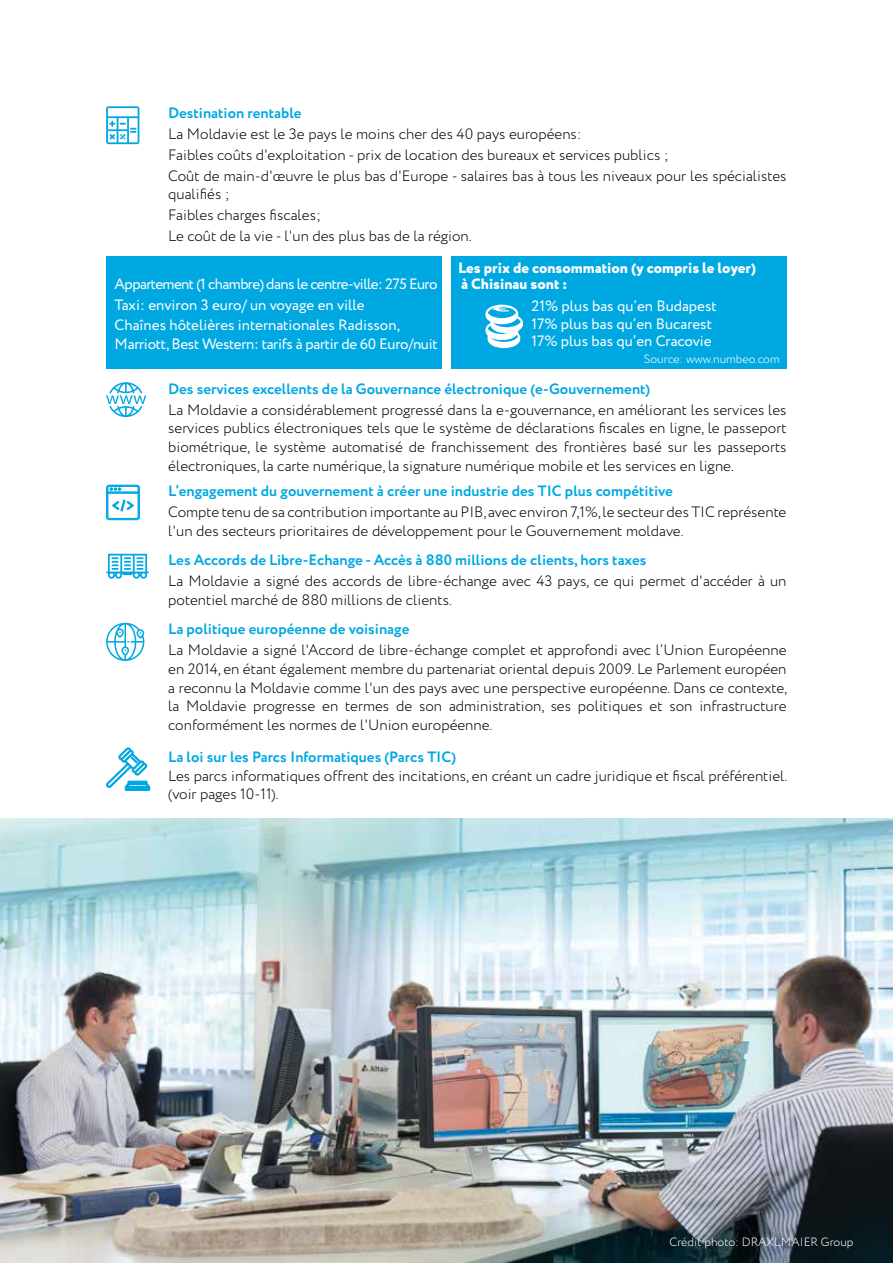
<style>
.page{position:relative;width:893px;height:1263px;background:#fff}
.page>*{position:absolute;margin:0;border:0;box-sizing:border-box;transform-origin:0 0}
.t1{font:300 15px/18.8px "Circe";color:#000}
.t2{font:700 15px "Circe";color:#00a8e2}
.t3{font:15px/17.9px "Circe";color:#fff}
.t4{font:800 15px/16.5px "Circe";color:#fff}
.t5{font:15px "Circe";letter-spacing:-.02em;color:#fff}
.t6{font:300 12px "Circe";color:#fff}
</style>
<div class="page">
<img style="left:0;top:819px;width:893px;height:444px">
<svg style="left:106px;top:106px;width:33px;height:38px"></svg>
<div style="left:451px;top:256px;width:335px;height:113px;background:#00a8e2"></div>
<svg style="left:485px;top:305px;width:38px;height:43px"></svg>
<div style="left:106px;top:256px;width:336px;height:113px;background:#00a8e2"></div>
<svg style="left:106px;top:554px;width:43px;height:25px"></svg>
<svg style="left:106px;top:623px;width:38px;height:38px"></svg>
<svg style="left:106px;top:382px;width:40px;height:35px"></svg>
<svg style="left:106px;top:484px;width:34px;height:36px"></svg>
<svg style="left:106px;top:747px;width:45px;height:44px"></svg>
<p class="t2" style="left:168px;top:103px;width:135px">Destination rentable</p>
<p class="t1" style="left:168px;top:124px;width:620px;line-height:20.9px">La Moldavie est le 3e pays le moins cher des 40 pays européens:<br>Faibles coûts d'exploitation - prix de location des bureaux et services publics ;<br>Coût de main-d'œuvre le plus bas d'Europe - salaires bas à tous les niveaux pour les spécialistes</p>
<p class="t1" style="left:168px;top:184px;width:305px;line-height:20.9px">qualifiés ;<br>Faibles charges fiscales;<br>Le coût de la vie - l'un des plus bas de la région.</p>
<p class="t4" style="left:458px;top:260px;width:300px">Les prix de consommation (y compris le loyer) à Chisinau sont :</p>
<p class="t3" style="left:115px;top:274px;width:324px;line-height:20.9px">Appartement (1 chambre) dans le centre-ville: 275 Euro<br>Taxi: environ 3 euro/ un voyage en ville<br>Chaînes hôtelières internationales Radisson,</p>
<p class="t5" style="left:115px;top:334px;width:325px">Marriott, Best Western: tarifs à partir de 60 Euro/nuit</p>
<p class="t3" style="left:531px;top:297px;width:187px">21% plus bas qu’en Budapest<br>17% plus bas qu’en Bucarest<br>17% plus bas qu’en Cracovie</p>
<p class="t6" style="left:644px;top:351px;width:137px">Source: www.numbeo.com</p>
<p class="t2" style="left:168px;top:379px;width:484px">Des services excellents de la Gouvernance électronique (e-Gouvernement)</p>
<p class="t1" style="left:168px;top:401px;width:620px;text-align:justify">La Moldavie a considérablement progressé dans la e-gouvernance, en améliorant les services les services publics électroniques tels que le système de déclarations fiscales en ligne, le passeport biométrique, le système automatisé de franchissement des frontières basé sur les passeports électroniques, la carte numérique, la signature numérique mobile et les services en ligne.</p>
<p class="t2" style="left:168px;top:481px;width:506px">L’engagement du gouvernement à créer une industrie des TIC plus compétitive</p>
<p class="t1" style="left:168px;top:503px;width:620px">Compte tenu de sa contribution importante au PIB, avec environ 7,1%, le secteur des TIC représente l'un des secteurs prioritaires de développement pour le Gouvernement moldave.</p>
<p class="t2" style="left:168px;top:550px;width:480px">Les Accords de Libre-Echange - Accès à 880 millions de clients, hors taxes</p>
<p class="t1" style="left:168px;top:572px;width:620px">La Moldavie a signé des accords de libre-échange avec 43 pays, ce qui permet d'accéder à un potentiel marché de 880 millions de clients.</p>
<p class="t2" style="left:168px;top:619px;width:243px">La politique européenne de voisinage</p>
<p class="t1" style="left:168px;top:641px;width:620px;text-align:justify">La Moldavie a signé l'Accord de libre-échange complet et approfondi avec l’Union Européenne en 2014, en étant également membre du partenariat oriental depuis 2009. Le Parlement européen a reconnu la Moldavie comme l'un des pays avec une perspective européenne. Dans ce contexte, la Moldavie progresse en termes de son administration, ses politiques et son infrastructure conformément les normes de l'Union européenne.</p>
<p class="t2" style="left:168px;top:746px;width:289px">La loi sur les Parcs Informatiques (Parcs TIC)</p>
<p class="t1" style="left:168px;top:766px;width:620px">Les parcs informatiques offrent des incitations, en créant un cadre juridique et fiscal préférentiel. (voir pages 10-11).</p>
<p class="t6" style="left:669px;top:1234px;width:186px">Crédit photo: DRAXLMAIER Group</p>
</div>
